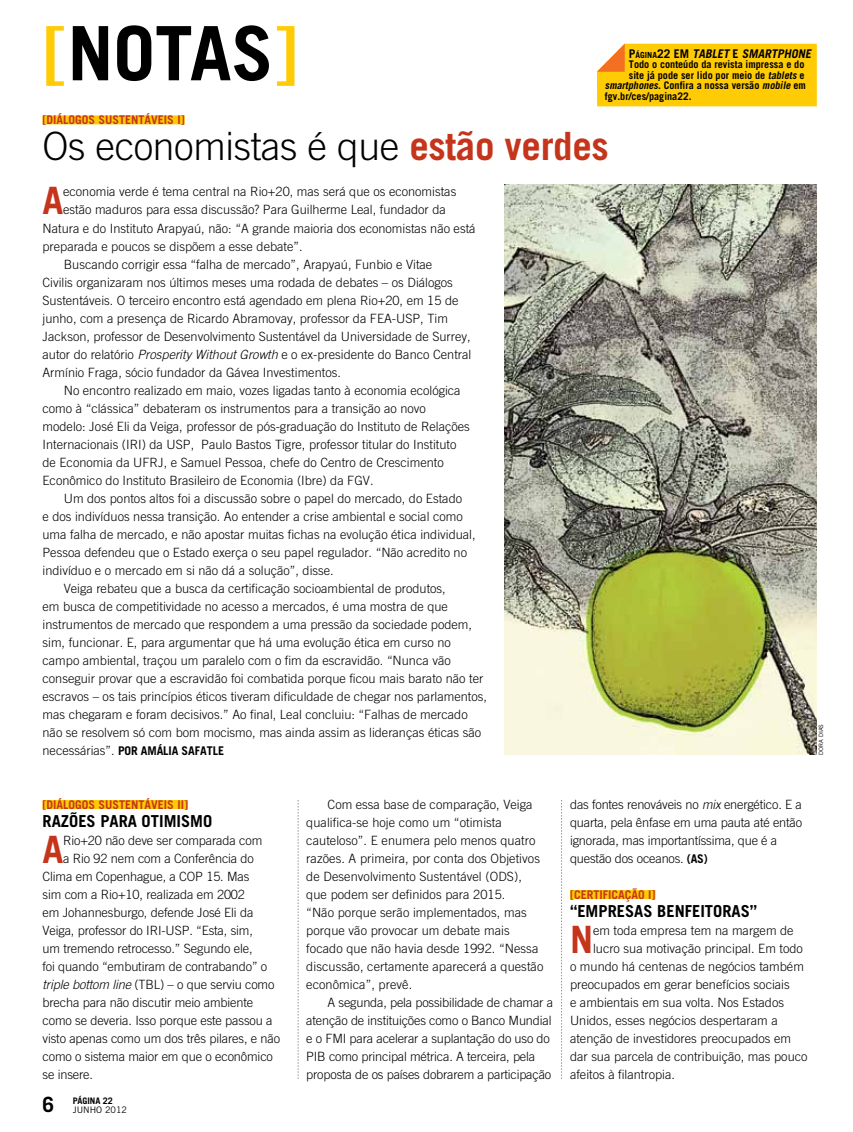
<style>
.page{position:relative;width:853px;height:1132px;background:#fff}
.page>*{position:absolute;margin:0;border:0;box-sizing:border-box;transform-origin:0 0}
.t1{font:700 75px "Trade Gothic LT Std";color:#000}
.t2{font:300 39px "Trade Gothic LT Std";letter-spacing:-.01em;color:#000}
.t3{font:700 37.65px "Trade Gothic LT Std";color:#c5351c}
.t4{font:700 21px "Trade Gothic LT Std";color:#000}
.t5{font:700 16.5px "Trade Gothic LT Std";color:#000}
.t6{font:300 12.75px/18px "Trade Gothic LT Std";color:#000}
.t7{font:700 12px "Trade Gothic LT Std";color:#c5351c}
.t8{font:italic 700 12px "Trade Gothic LT Std";color:#000}
.t9{font:700 12px "Trade Gothic LT Std";color:#000}
.t10{font:700 10.5px "Trade Gothic LT Std";color:#000}
.t11{font:9px "Trade Gothic LT Std";color:#000}
.t12{font:700 9px "Trade Gothic LT Std";color:#000}
.t13{font:6px "Trade Gothic LT Std";color:#000}
.s1{color:#ffcb05}
.s2{font-weight:700;color:#c5351c}
.s3{font-style:normal}
.s4{font-style:normal;font-size:8.4px}
.s5{font-style:italic}
.s6{font-weight:700;font-size:12px}
</style>
<div class="page">
<img style="left:504px;top:184px;width:312px;height:570px">
<div style="left:43px;top:115px;width:142px;height:9px;background:#ffcb05"></div>
<svg style="left:298px;top:800px;width:1px;height:278px"></svg>
<svg style="left:561px;top:800px;width:1px;height:278px"></svg>
<div style="left:597px;top:44px;width:219px;height:62px;background:#ffcb05"></div>
<div style="left:43px;top:799px;width:145px;height:9px;background:#ffcb05"></div>
<div style="left:570px;top:889px;width:85px;height:9px;background:#ffcb05"></div>
<h1 class="t1" style="left:43px;top:7px;width:257px"><span class="s1">[</span>NOTAS<span class="s1">]</span></h1>
<p class="t7" style="left:43px;top:113px;width:144px">[DIÁLOGOS SUSTENTÁVEIS I]</p>
<p class="t2" style="left:43px;top:123px;width:568px">Os economistas é que <span class="s2">estão verdes</span></p>
<p class="t3" style="left:43px;top:178px;width:22px">A</p>
<p class="t6" style="left:63px;top:183px;width:395px">economia verde é tema central na Rio+20, mas será que os economistas</p>
<p class="t8" style="left:629px;top:46px;width:170px"><span class="s3">P</span><span class="s4">ágina</span><span class="s3">22 em</span> tablet <span class="s3">e</span> smartphone</p>
<p class="t10" style="left:629px;top:58px;width:177px">Todo o conteúdo da revista impressa e do</p>
<p class="t10" style="left:629px;top:68px;width:177px">site já pode ser lido por meio de <span class="s5">tablets</span> e</p>
<p class="t10" style="left:605px;top:79px;width:202px"><span class="s5">smartphones</span>. Confira a nossa versão <span class="s5">mobile</span> em</p>
<p class="t10" style="left:605px;top:89px;width:88px">fgv.br/ces/pagina22.</p>
<p class="t6" style="left:63px;top:201px;width:384px">estão maduros para essa discussão? Para Guilherme Leal, fundador da</p>
<p class="t6" style="left:43px;top:219px;width:434px">Natura e do Instituto Arapyaú, não: “A grande maioria dos economistas não está</p>
<p class="t6" style="left:43px;top:237px;width:261px">preparada e poucos se dispõem a esse debate”.</p>
<p class="t6" style="left:64px;top:255px;width:370px">Buscando corrigir essa “falha de mercado”, Arapyaú, Funbio e Vitae</p>
<p class="t6" style="left:43px;top:273px;width:412px">Civilis organizaram nos últimos meses uma rodada de debates – os Diálogos</p>
<p class="t6" style="left:43px;top:291px;width:417px">Sustentáveis. O terceiro encontro está agendado em plena Rio+20, em 15 de</p>
<p class="t6" style="left:43px;top:309px;width:407px">junho, com a presença de Ricardo Abramovay, professor da FEA-USP, Tim</p>
<p class="t6" style="left:43px;top:327px;width:429px">Jackson, professor de Desenvolvimento Sustentável da Universidade de Surrey,</p>
<p class="t6" style="left:43px;top:345px;width:430px">autor do relatório <span class="s5">Prosperity Without Growth</span> e o ex-presidente do Banco Central</p>
<p class="t6" style="left:43px;top:363px;width:300px">Armínio Fraga, sócio fundador da Gávea Investimentos.</p>
<p class="t6" style="left:64px;top:381px;width:398px">No encontro realizado em maio, vozes ligadas tanto à economia ecológica</p>
<p class="t6" style="left:43px;top:399px;width:385px">como à “clássica” debateram os instrumentos para a transição ao novo</p>
<p class="t6" style="left:43px;top:417px;width:429px">modelo: José Eli da Veiga, professor de pós-graduação do Instituto de Relações</p>
<p class="t6" style="left:43px;top:435px;width:415px">Internacionais (IRI) da USP, Paulo Bastos Tigre, professor titular do Instituto</p>
<p class="t6" style="left:43px;top:453px;width:402px">de Economia da UFRJ, e Samuel Pessoa, chefe do Centro de Crescimento</p>
<p class="t6" style="left:43px;top:471px;width:332px">Econômico do Instituto Brasileiro de Economia (Ibre) da FGV.</p>
<p class="t6" style="left:64px;top:489px;width:400px">Um dos pontos altos foi a discussão sobre o papel do mercado, do Estado</p>
<p class="t6" style="left:43px;top:507px;width:422px">e dos indivíduos nessa transição. Ao entender a crise ambiental e social como</p>
<p class="t6" style="left:43px;top:525px;width:434px">uma falha de mercado, e não apostar muitas fichas na evolução ética individual,</p>
<p class="t6" style="left:43px;top:543px;width:426px">Pessoa defendeu que o Estado exerça o seu papel regulador. “Não acredito no</p>
<p class="t6" style="left:43px;top:561px;width:293px">indivíduo e o mercado em si não dá a solução”, disse.</p>
<p class="t6" style="left:64px;top:579px;width:383px">Veiga rebateu que a busca da certificação socioambiental de produtos,</p>
<p class="t6" style="left:43px;top:597px;width:407px">em busca de competitividade no acesso a mercados, é uma mostra de que</p>
<p class="t6" style="left:43px;top:615px;width:431px">instrumentos de mercado que respondem a uma pressão da sociedade podem,</p>
<p class="t6" style="left:43px;top:633px;width:410px">sim, funcionar. E, para argumentar que há uma evolução ética em curso no</p>
<p class="t6" style="left:43px;top:651px;width:410px">campo ambiental, traçou um paralelo com o fim da escravidão. “Nunca vão</p>
<p class="t6" style="left:43px;top:669px;width:442px">conseguir provar que a escravidão foi combatida porque ficou mais barato não ter</p>
<p class="t6" style="left:43px;top:687px;width:446px">escravos – os tais princípios éticos tiveram dificuldade de chegar nos parlamentos,</p>
<p class="t6" style="left:43px;top:705px;width:427px">mas chegaram e foram decisivos.” Ao final, Leal concluiu: “Falhas de mercado</p>
<p class="t6" style="left:43px;top:723px;width:440px">não se resolvem só com bom mocismo, mas ainda assim as lideranças éticas são</p>
<p class="t6" style="left:43px;top:741px;width:121px">necessárias”. <span class="s6">por Amália</span></p>
<p class="t9" style="left:181px;top:743px;width:26px">Safatle</p>
<p class="t13" style="left:817px;top:754px;width:32px;rotate:-90deg">DORA DIAS</p>
<p class="t7" style="left:43px;top:797px;width:147px">[DIÁLOGOS SUSTENTÁVEIS II]</p>
<p class="t5" style="left:43px;top:810px;width:170px">Razões para otimismo</p>
<p class="t3" style="left:43px;top:826px;width:22px">A</p>
<p class="t6" style="left:63px;top:831px;width:201px">Rio+20 não deve ser comparada com</p>
<p class="t6" style="left:63px;top:849px;width:192px">a Rio 92 nem com a Conferência do</p>
<p class="t6" style="left:43px;top:867px;width:208px">Clima em Copenhague, a COP 15. Mas</p>
<p class="t6" style="left:43px;top:885px;width:204px">sim com a Rio+10, realizada em 2002</p>
<p class="t6" style="left:43px;top:903px;width:212px">em Johannesburgo, defende José Eli da</p>
<p class="t6" style="left:43px;top:921px;width:212px">Veiga, professor do IRI-USP. “Esta, sim,</p>
<p class="t6" style="left:43px;top:939px;width:212px">um tremendo retrocesso.” Segundo ele,</p>
<p class="t6" style="left:43px;top:957px;width:226px">foi quando “embutiram de contrabando” o</p>
<p class="t6" style="left:43px;top:975px;width:233px"><span class="s5">triple bottom line</span> (TBL) – o que serviu como</p>
<p class="t6" style="left:43px;top:993px;width:212px">brecha para não discutir meio ambiente</p>
<p class="t6" style="left:43px;top:1011px;width:231px">como se deveria. Isso porque este passou a</p>
<p class="t6" style="left:43px;top:1029px;width:239px">visto apenas como um dos três pilares, e não</p>
<p class="t6" style="left:43px;top:1047px;width:232px">como o sistema maior em que o econômico</p>
<p class="t6" style="left:43px;top:1065px;width:52px">se insere.</p>
<p class="t12" style="left:73px;top:1094px;width:42px">PÁGINA 22</p>
<p class="t4" style="left:43px;top:1091px;width:13px">6</p>
<p class="t11" style="left:73px;top:1103px;width:56px">JUNHO 2012</p>
<p class="t6" style="left:327px;top:795px;width:206px">Com essa base de comparação, Veiga</p>
<p class="t6" style="left:306px;top:813px;width:197px">qualifica-se hoje como um “otimista</p>
<p class="t6" style="left:306px;top:831px;width:231px">cauteloso”. E enumera pelo menos quatro</p>
<p class="t6" style="left:306px;top:849px;width:235px">razões. A primeira, por conta dos Objetivos</p>
<p class="t6" style="left:306px;top:867px;width:217px">de Desenvolvimento Sustentável (ODS),</p>
<p class="t6" style="left:306px;top:885px;width:201px">que podem ser definidos para 2015.</p>
<p class="t6" style="left:306px;top:903px;width:222px">“Não porque serão implementados, mas</p>
<p class="t6" style="left:306px;top:921px;width:205px">porque vão provocar um debate mais</p>
<p class="t6" style="left:306px;top:939px;width:233px">focado que não havia desde 1992. “Nessa</p>
<p class="t6" style="left:306px;top:957px;width:239px">discussão, certamente aparecerá a questão</p>
<p class="t6" style="left:306px;top:975px;width:107px">econômica”, prevê.</p>
<p class="t6" style="left:327px;top:993px;width:227px">A segunda, pela possibilidade de chamar a</p>
<p class="t6" style="left:306px;top:1011px;width:247px">atenção de instituições como o Banco Mundial</p>
<p class="t6" style="left:306px;top:1029px;width:245px">e o FMI para acelerar a suplantação do uso do</p>
<p class="t6" style="left:306px;top:1047px;width:230px">PIB como principal métrica. A terceira, pela</p>
<p class="t6" style="left:306px;top:1065px;width:246px">proposta de os países dobrarem a participação</p>
<p class="t6" style="left:570px;top:795px;width:233px">das fontes renováveis no <span class="s5">mix</span> energético. E a quarta, pela ênfase em uma pauta até então ignorada, mas importantíssima, que é a questão dos oceanos. <span class="s6">(AS)</span></p>
<p class="t7" style="left:570px;top:887px;width:87px">[Certi ficação I]</p>
<p class="t5" style="left:570px;top:900px;width:57px">“Empresas</p>
<p class="t5" style="left:657px;top:900px;width:43px">benfeito</p>
<p class="t5" style="left:722px;top:900px;width:36px">ras ”</p>
<p class="t3" style="left:570px;top:916px;width:25px">N</p>
<p class="t6" style="left:593px;top:921px;width:202px">em toda empresa tem na margem de</p>
<p class="t6" style="left:593px;top:939px;width:211px">lucro sua motivação principal. Em todo</p>
<p class="t6" style="left:570px;top:957px;width:235px">o mundo há centenas de negócios também</p>
<p class="t6" style="left:570px;top:975px;width:221px">preocupados em gerar benefícios sociais</p>
<p class="t6" style="left:570px;top:993px;width:215px">e ambientais em sua volta. Nos Estados</p>
<p class="t6" style="left:570px;top:1011px;width:209px">Unidos, esses negócios despertaram a</p>
<p class="t6" style="left:570px;top:1029px;width:223px">atenção de investidores preocupados em</p>
<p class="t6" style="left:570px;top:1047px;width:239px">dar sua parcela de contribuição, mas pouco</p>
<p class="t6" style="left:570px;top:1065px;width:106px">afeitos à filantropia.</p>
</div>
